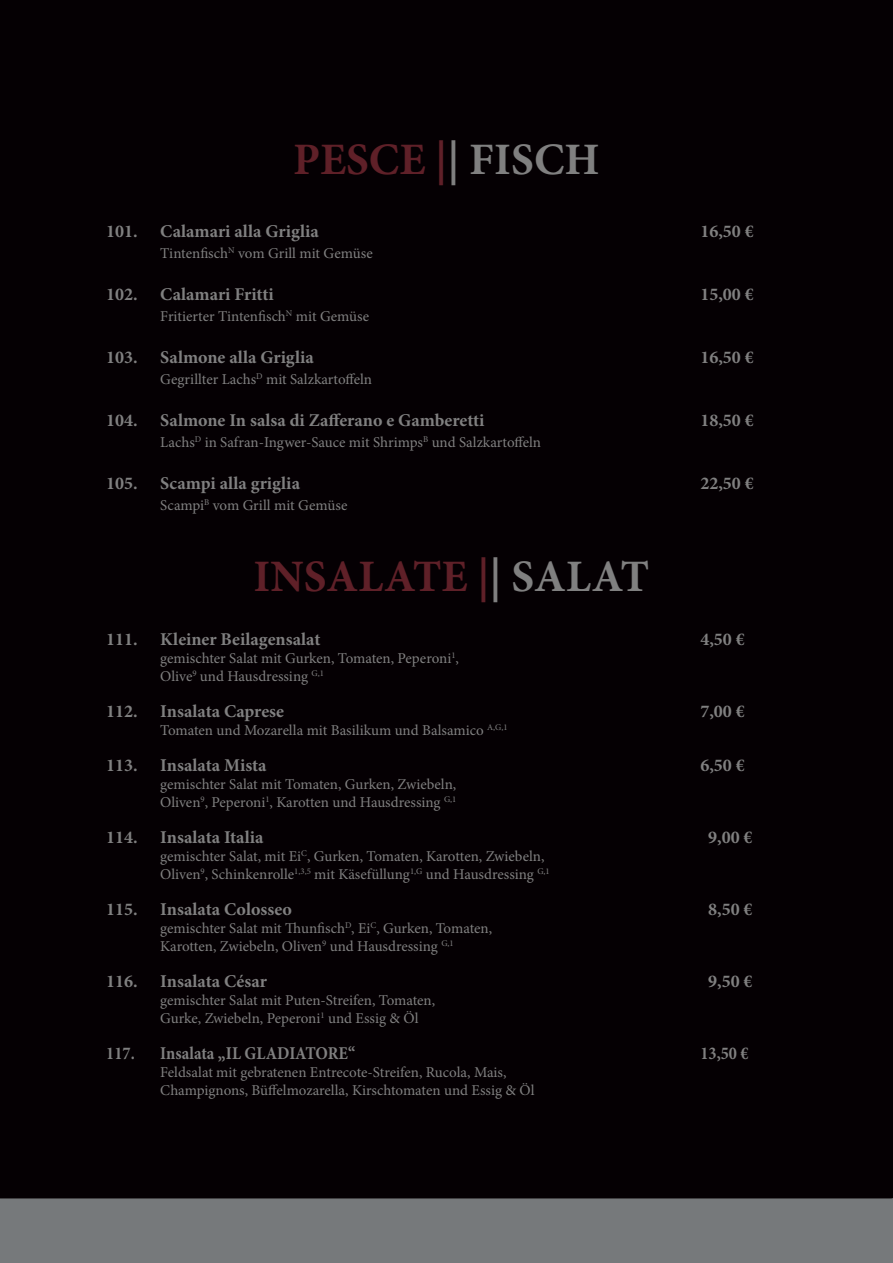
<style>
.page{position:relative;width:893px;height:1263px;background:#050003}
.page>*{position:absolute;margin:0;border:0;box-sizing:border-box;transform-origin:0 0}
.t1{font:700 45px "Minion Pro";color:#5f2028}
.t2{font:700 18px "Minion Pro";color:#808080}
.t3{font:700 18px "Minion Pro";color:#808080;scale:.9 1}
.t4{font:15px/18px "Minion Pro";letter-spacing:-.005em;color:#808080}
.s1{color:#808080}
</style>
<div class="page">
<div style="left:0;top:1198px;width:892px;height:65px;background:#76797b"></div>
<svg style="left:892px;top:1198px;width:1px;height:65px"></svg>
<h1 class="t1" style="left:293px;top:128px;width:308px">PESCE |<span class="s1">| FISCH</span></h1>
<p class="t2" style="left:106px;top:218px;width:214px">101. Calamari alla Griglia</p>
<p class="t2" style="left:700px;top:218px;width:55px">16,50 €</p>
<p class="t4" style="left:160px;top:244px;width:214px">Tintenfisch<sup>N</sup> vom Grill mit Gemüse</p>
<p class="t2" style="left:106px;top:281px;width:169px">102. Calamari Fritti</p>
<p class="t2" style="left:700px;top:281px;width:55px">15,00 €</p>
<p class="t4" style="left:160px;top:307px;width:210px">Fritierter Tintenfisch<sup>N</sup> mit Gemüse</p>
<p class="t2" style="left:106px;top:344px;width:209px">103. Salmone alla Griglia</p>
<p class="t2" style="left:700px;top:344px;width:55px">16,50 €</p>
<p class="t4" style="left:160px;top:370px;width:213px">Gegrillter Lachs<sup>D</sup> mit Salzkartoffeln</p>
<p class="t2" style="left:106px;top:407px;width:380px">104. Salmone In salsa di Zafferano e Gamberetti</p>
<p class="t2" style="left:700px;top:407px;width:55px">18,50 €</p>
<p class="t4" style="left:160px;top:433px;width:382px">Lachs<sup>D</sup> in Safran-Ingwer-Sauce mit Shrimps<sup>B</sup> und Salzkartoffeln</p>
<p class="t2" style="left:106px;top:470px;width:195px">105. Scampi alla griglia</p>
<p class="t2" style="left:700px;top:470px;width:55px">22,50 €</p>
<p class="t4" style="left:160px;top:496px;width:189px">Scampi<sup>B</sup> vom Grill mit Gemüse</p>
<h1 class="t1" style="left:254px;top:545px;width:397px">INSALATE |<span class="s1">| SALAT</span></h1>
<p class="t2" style="left:106px;top:626px;width:216px">111. Kleiner Beilagensalat</p>
<p class="t2" style="left:700px;top:626px;width:46px">4,50 €</p>
<p class="t4" style="left:160px;top:649px;width:300px">gemischter Salat mit Gurken, Tomaten, Peperoni<sup>1</sup>,<br>Olive<sup>9</sup> und Hausdressing <sup>G,1</sup></p>
<p class="t2" style="left:106px;top:698px;width:179px">112. Insalata Caprese</p>
<p class="t2" style="left:700px;top:698px;width:46px">7,00 €</p>
<p class="t4" style="left:160px;top:721px;width:349px">Tomaten und Mozarella mit Basilikum und Balsamico <sup>A,G,1</sup></p>
<p class="t2" style="left:106px;top:752px;width:162px">113. Insalata Mista</p>
<p class="t2" style="left:700px;top:752px;width:46px">6,50 €</p>
<p class="t4" style="left:160px;top:775px;width:298px">gemischter Salat mit Tomaten, Gurken, Zwiebeln,<br>Oliven<sup>9</sup>, Peperoni<sup>1</sup>, Karotten und Hausdressing <sup>G,1</sup></p>
<p class="t2" style="left:106px;top:824px;width:159px">114. Insalata Italia</p>
<p class="t2" style="left:708px;top:824px;width:46px">9,00 €</p>
<p class="t4" style="left:160px;top:847px;width:391px">gemischter Salat, mit Ei<sup>C</sup>, Gurken, Tomaten, Karotten, Zwiebeln,<br>Oliven<sup>9</sup>, Schinkenrolle<sup>1,3,5</sup> mit Käsefüllung<sup>1,G</sup> und Hausdressing <sup>G,1</sup></p>
<p class="t2" style="left:106px;top:896px;width:187px">115. Insalata Colosseo</p>
<p class="t2" style="left:708px;top:896px;width:46px">8,50 €</p>
<p class="t4" style="left:160px;top:919px;width:333px">gemischter Salat mit Thunfisch<sup>D</sup>, Ei<sup>C</sup>, Gurken, Tomaten,<br>Karotten, Zwiebeln, Oliven<sup>9</sup> und Hausdressing <sup>G,1</sup></p>
<p class="t2" style="left:106px;top:968px;width:162px">116. Insalata César</p>
<p class="t2" style="left:708px;top:968px;width:46px">9,50 €</p>
<p class="t4" style="left:160px;top:991px;width:276px">gemischter Salat mit Puten-Streifen, Tomaten,<br>Gurke, Zwiebeln, Peperoni<sup>1</sup> und Essig &amp; Öl</p>
<p class="t3" style="left:106px;top:1040px;width:33px">117.</p>
<p class="t3" style="left:160px;top:1040px;width:218px">Insalata „IL GLADIATORE“</p>
<p class="t3" style="left:700px;top:1040px;width:55px">13,50 €</p>
<p class="t4" style="left:160px;top:1063px;width:376px">Feldsalat mit gebratenen Entrecote-Streifen, Rucola, Mais,<br>Champignons, Büffelmozarella, Kirschtomaten und Essig &amp; Öl</p>
</div>
